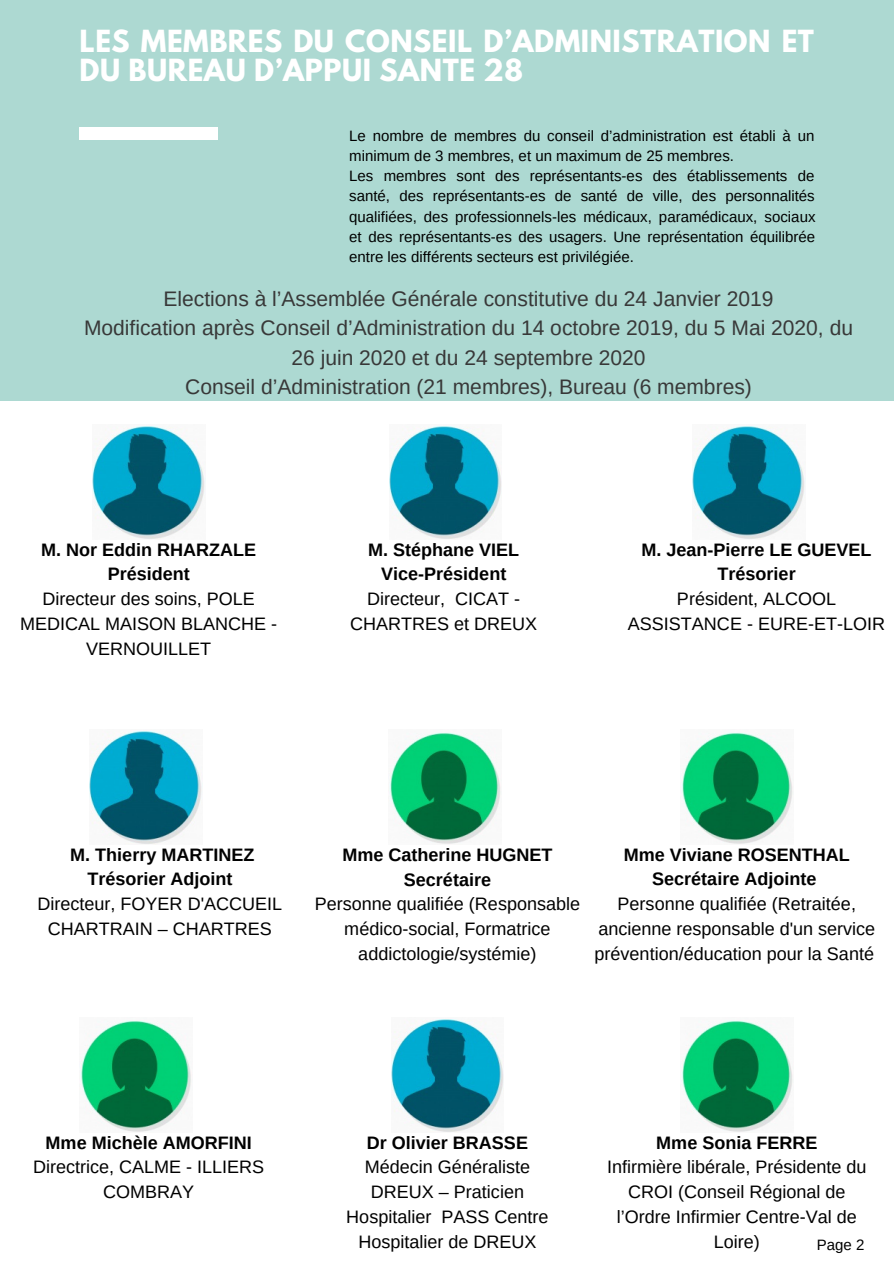
<style>
.page{position:relative;width:894px;height:1264px;background:#fff}
.page>*{position:absolute;margin:0;border:0;box-sizing:border-box;transform-origin:0 0}
.t1{font:700 27px/29.2px "League Spartan";letter-spacing:.02em;color:#fff}
.t2{font:21px/29.2px "Arimo";color:#383838;text-align:center}
.t3{font:18px/24.8px "Arimo";color:#000;text-align:center}
.t4{font:700 18px/24.8px "Arimo";color:#000;text-align:center}
.t5{font:15px/20.2px "Arimo";color:#000}
</style>
<div class="page">
<div style="left:0;top:0;width:893px;height:400px;background:#add9d2"></div>
<div style="left:79px;top:127px;width:139px;height:13px;background:#fff"></div>
<img style="left:389px;top:732px;width:112px;height:112px">
<img style="left:92px;top:426px;width:113px;height:113px">
<img style="left:389px;top:426px;width:112px;height:113px">
<img style="left:692px;top:426px;width:112px;height:113px">
<img style="left:89px;top:731px;width:113px;height:113px">
<img style="left:681px;top:732px;width:112px;height:112px">
<img style="left:80px;top:1020px;width:111px;height:112px">
<img style="left:391px;top:1019px;width:112px;height:113px">
<img style="left:681px;top:1020px;width:112px;height:112px">
<h1 class="t1" style="left:79px;top:29px;width:735px">LES MEMBRES DU CONSEIL D’ADMINISTRATION ET<br>DU BUREAU D’APPUI SANTE 28</h1>
<p class="t5" style="left:349px;top:125px;width:467px">Le nombre de membres du conseil d’administration est établi à un minimum de 3 membres, et un maximum de 25 membres.<br>Les membres sont des représentants-es des établissements de santé, des représentants-es de santé de ville, des personnalités qualifiées, des professionnels-les médicaux, paramédicaux, sociaux et des représentants-es des usagers. Une représentation équilibrée entre les différents secteurs est privilégiée.</p>
<p class="t2" style="left:84px;top:284px;width:770px">Elections à l’Assemblée Générale constitutive du 24 Janvier 2019<br>Modification après Conseil d’Administration du 14 octobre 2019, du 5 Mai 2020, du 26 juin 2020 et du 24 septembre 2020<br>Conseil d’Administration (21 membres), Bureau (6 membres)</p>
<p class="t4" style="left:41px;top:537px;width:216px">M. Nor Eddin RHARZALE<br>Président</p>
<p class="t3" style="left:20px;top:586px;width:259px">Directeur des soins, POLE<br>MEDICAL MAISON BLANCHE -<br>VERNOUILLET</p>
<p class="t4" style="left:368px;top:537px;width:152px">M. Stéphane VIEL<br>Vice-Président</p>
<p class="t3" style="left:350px;top:586px;width:189px">Directeur, CICAT -<br>CHARTRES et DREUX</p>
<p class="t4" style="left:641px;top:537px;width:232px">M. Jean-Pierre LE GUEVEL<br>Trésorier</p>
<p class="t3" style="left:627px;top:586px;width:258px">Président, ALCOOL<br>ASSISTANCE - EURE-ET-LOIR</p>
<p class="t4" style="left:70px;top:842px;width:185px">M. Thierry MARTINEZ<br>Trésorier Adjoint</p>
<p class="t3" style="left:38px;top:891px;width:246px">Directeur, FOYER D'ACCUEIL<br>CHARTRAIN – CHARTRES</p>
<p class="t4" style="left:342px;top:842px;width:212px">Mme Catherine HUGNET<br>Secrétaire</p>
<p class="t3" style="left:314px;top:891px;width:267px">Personne qualifiée (Responsable médico-social, Formatrice addictologie/systémie)</p>
<p class="t4" style="left:623px;top:842px;width:228px">Mme Viviane ROSENTHAL<br>Secrétaire Adjointe</p>
<p class="t3" style="left:594px;top:891px;width:282px">Personne qualifiée (Retraitée, ancienne responsable d'un service prévention/éducation pour la Santé</p>
<p class="t4" style="left:46px;top:1129px;width:208px">Mme Michèle AMORFINI</p>
<p class="t3" style="left:33px;top:1154px;width:233px">Directrice, CALME - ILLIERS<br>COMBRAY</p>
<p class="t4" style="left:367px;top:1129px;width:163px">Dr Olivier BRASSE</p>
<p class="t3" style="left:346px;top:1154px;width:204px">Médecin Généraliste<br>DREUX – Praticien<br>Hospitalier PASS Centre<br>Hospitalier de DREUX</p>
<p class="t4" style="left:656px;top:1129px;width:163px">Mme Sonia FERRE</p>
<p class="t3" style="left:607px;top:1154px;width:261px">Infirmière libérale, Présidente du<br>CROI (Conseil Régional de l’Ordre Infirmier Centre-Val de<br>Loire)</p>
<p class="t5" style="left:816px;top:1234px;width:49px">Page 2</p>
</div>
